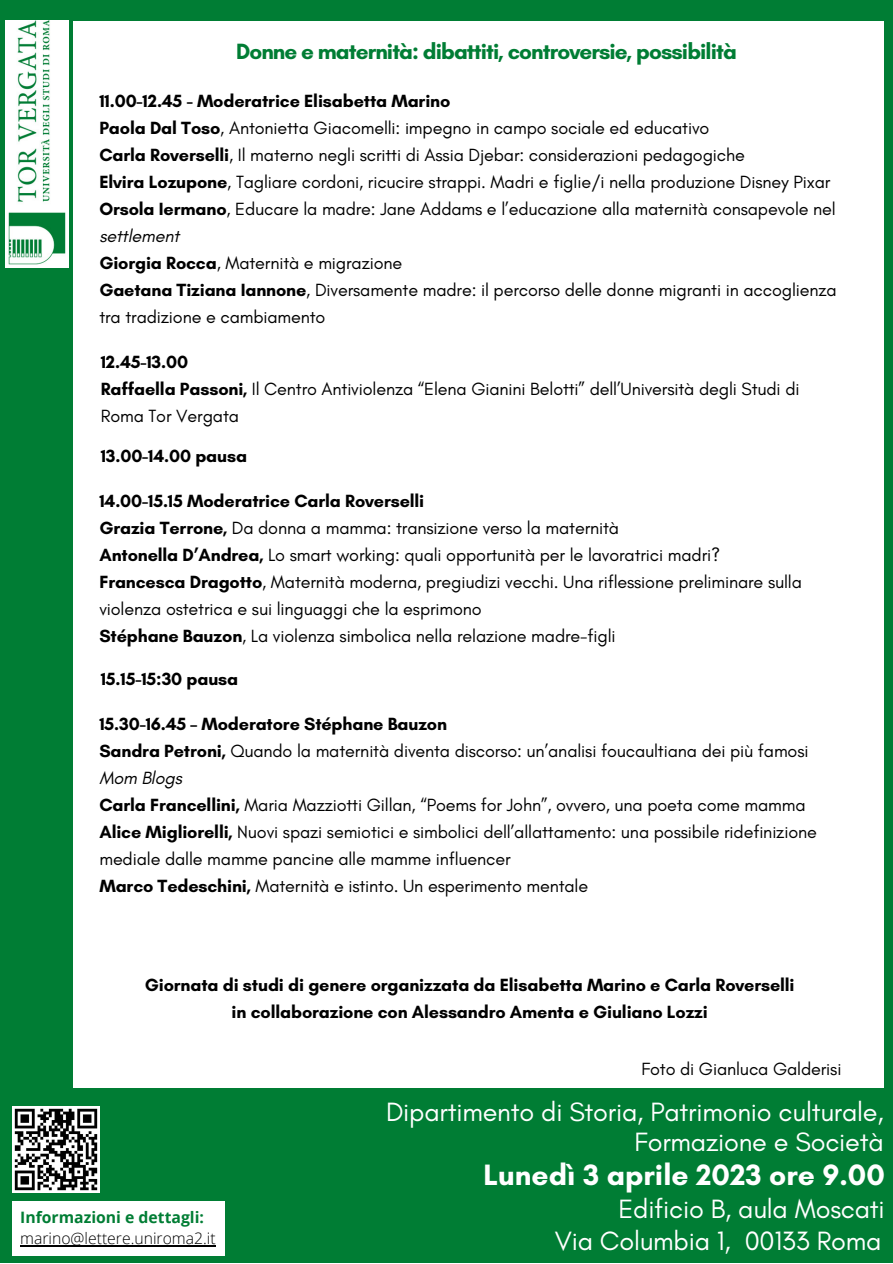
<style>
.page{position:relative;width:893px;height:1264px;background:#fff}
.page>*{position:absolute;margin:0;border:0;box-sizing:border-box;transform-origin:0 0}
.t1{font:700 30px "Glacial Indifference";color:#fff}
.t2{font:27px/30.3px "Glacial Indifference";letter-spacing:-.01em;color:#fff;text-align:right}
.t3{font:700 22.5px "Glacial Indifference";letter-spacing:-.04em;color:#007d34}
.t4{font:18px/27px "Glacial Indifference";letter-spacing:-.01em;color:#000}
.t5{font:700 18px/27px "Glacial Indifference";letter-spacing:-.01em;color:#000;text-align:center}
.t6{font:300 15.75px "Open Sans";color:#000}
.t7{font:700 15.75px "Open Sans";color:#007d34}
.s1{font-weight:700}
.s2{font-style:italic}
</style>
<div class="page">
<div style="left:0;top:0;width:892px;height:1262px;background:#007d34"></div>
<img style="left:6px;top:20px;width:63px;height:248px">
<div style="left:73px;top:21px;width:810px;height:1066px;background:#fff"></div>
<div style="left:13px;top:1200px;width:212px;height:55px;background:#fff"></div>
<img style="left:13px;top:1106px;width:86px;height:86px">
<hr style="left:20px;top:1245px;width:196px;height:1px;background:#000">
<p class="t3" style="left:236px;top:38px;width:502px">Donne e maternità: dibattiti, controversie, possibilità</p>
<p class="t4" style="left:99px;top:87px;width:738px"><span class="s1">11.00-12.45 - Moderatrice Elisabetta Marino<br>Paola Dal Toso</span>, Antonietta Giacomelli: impegno in campo sociale ed educativo<br><span class="s1">Carla Roverselli</span>, Il materno negli scritti di Assia Djebar: considerazioni pedagogiche<br><span class="s1">Elvira Lozupone</span>, Tagliare cordoni, ricucire strappi. Madri e figlie/i nella produzione Disney Pixar <span class="s1">Orsola Iermano</span>, Educare la madre: Jane Addams e l’educazione alla maternità consapevole nel <span class="s2">settlement<br></span><span class="s1">Giorgia Rocca</span>, Maternità e migrazione<br><span class="s1">Gaetana Tiziana Iannone</span>, Diversamente madre: il percorso delle donne migranti in accoglienza tra tradizione e cambiamento</p>
<p class="t4" style="left:101px;top:348px;width:700px"><span class="s1">12.45-13.00<br>Raffaella Passoni,</span> Il Centro Antiviolenza “Elena Gianini Belotti” dell’Università degli Studi di<br>Roma Tor Vergata</p>
<p class="t5" style="left:101px;top:442px;width:148px">13.00-14.00 pausa</p>
<p class="t4" style="left:99px;top:487px;width:704px"><span class="s1">14.00-15.15 Moderatrice Carla Roverselli<br>Grazia Terrone,</span> Da donna a mamma: transizione verso la maternità<br><span class="s1">Antonella D’Andrea,</span> Lo smart working: quali opportunità per le lavoratrici madri?<br><span class="s1">Francesca Dragotto</span>, Maternità moderna, pregiudizi vecchi. Una riflessione preliminare sulla violenza ostetrica e sui linguaggi che la esprimono<br><span class="s1">Stéphane Bauzon</span>, La violenza simbolica nella relazione madre-figli</p>
<p class="t5" style="left:101px;top:665px;width:139px">15.15-15:30 pausa</p>
<p class="t4" style="left:99px;top:710px;width:719px"><span class="s1">15.30-16.45 – Moderatore Stéphane Bauzon<br>Sandra Petroni,</span> Quando la maternità diventa discorso: un’analisi foucaultiana dei più famosi <span class="s2">Mom Blogs<br></span><span class="s1">Carla Francellini,</span> Maria Mazziotti Gillan, “Poems for John”, ovvero, una poeta come mamma <span class="s1">Alice Migliorelli,</span> Nuovi spazi semiotici e simbolici dell’allattamento: una possibile ridefinizione mediale dalle mamme pancine alle mamme influencer<br><span class="s1">Marco Tedeschini,</span> Maternità e istinto. Un esperimento mentale</p>
<p class="t5" style="left:145px;top:971px;width:651px">Giornata di studi di genere organizzata da Elisabetta Marino e Carla Roverselli in collaborazione con Alessandro Amenta e Giuliano Lozzi</p>
<p class="t4" style="left:641px;top:1054px;width:202px">Foto di Gianluca Galderisi</p>
<h2 class="t2" style="left:386px;top:1096px;width:499px">Dipartimento di Storia, Patrimonio culturale,<br>Formazione e Società</h2>
<p class="t7" style="left:20px;top:1206px;width:185px">Informazioni e dettagli:</p>
<p class="t6" style="left:20px;top:1227px;width:197px">marino@lettere.uniroma2.it</p>
<h1 class="t1" style="left:483px;top:1156px;width:403px">Lunedì 3 aprile 2023 ore 9.00</h1>
<h2 class="t2" style="left:554px;top:1193px;width:331px;line-height:31.7px">Edificio B, aula Moscati<br>Via Columbia 1, 00133 Roma</h2>
</div>
